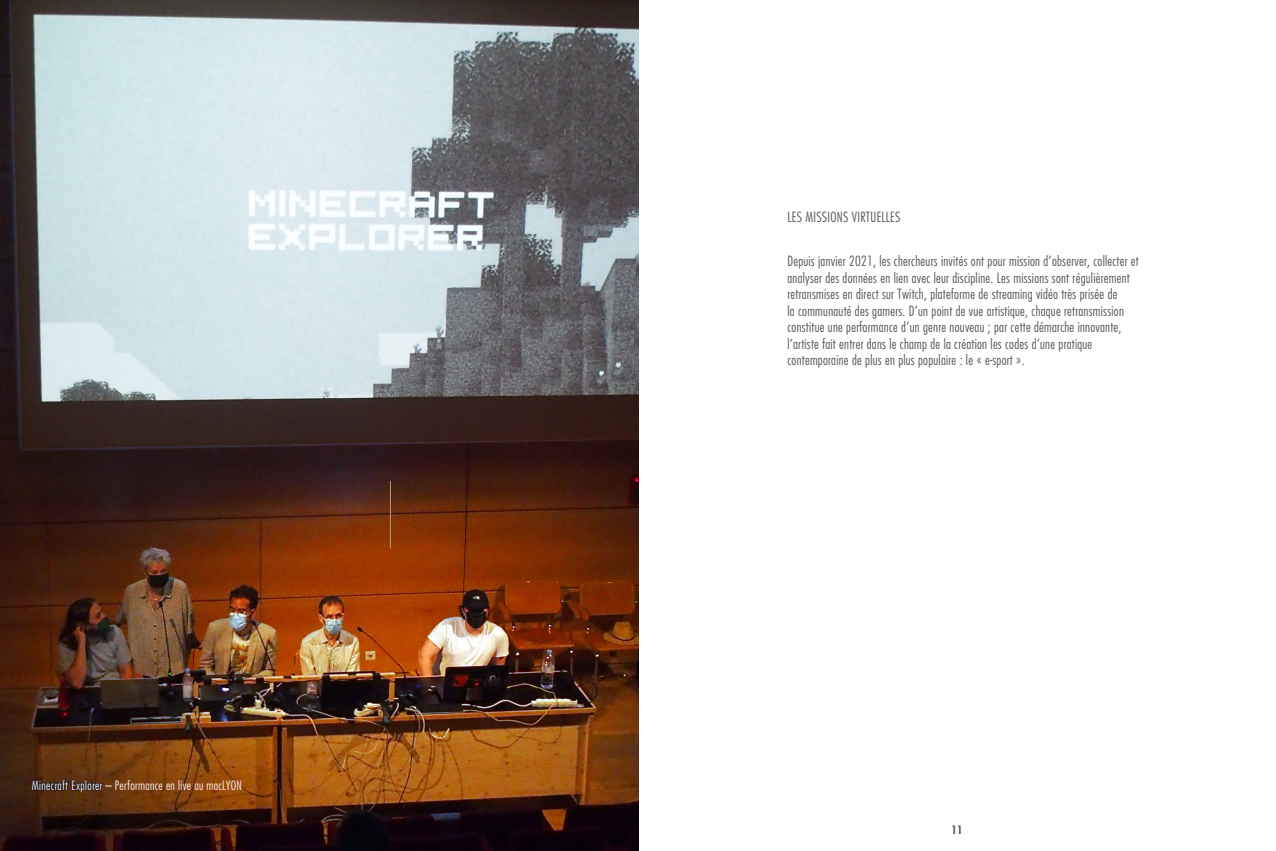
<style>
.page{position:relative;width:1276px;height:851px;background:#fff}
.page>*{position:absolute;margin:0;border:0;box-sizing:border-box;transform-origin:0 0}
.TXT_std{font:300 condensed 13.75px/16.5px "Futura Std";letter-spacing:.02em;color:#57585a}
.légende___cie{font:300 condensed 12.5px "Futura Std";letter-spacing:.025em;color:#ffebeb}
.t1{font:700 condensed 11.25px "Futura Std";color:#57585a}
.s1{color:#010111}
</style>
<div class="page">
<img style="left:0;top:0;width:638px;height:850px">
<hr style="left:390px;top:481px;width:1px;height:67px;background:#a99e79">
<p class="légende___cie" style="left:32px;top:777px;width:212px"><span class="s1">Minecraft Explorer</span> – Performance en live au macLYON</p>
<p class="TXT_std" style="left:787px;top:209px;width:115px">LES MISSIONS VIRTUELLES</p>
<p class="TXT_std" style="left:787px;top:252px;width:353px">Depuis janvier 2021, les chercheurs invités ont pour mission d’observer, collecter et analyser des données en lien avec leur discipline. Les missions sont régulièrement retransmises en direct sur Twitch, plateforme de streaming vidéo très prisée de<br>la communauté des gamers. D’un point de vue artistique, chaque retransmission constitue une performance d’un genre nouveau ; par cette démarche innovante, l’artiste fait entrer dans le champ de la création les codes d’une pratique contemporaine de plus en plus populaire : le « e-sport ».</p>
<p class="t1" style="left:951px;top:822px;width:13px">11</p>
</div>
